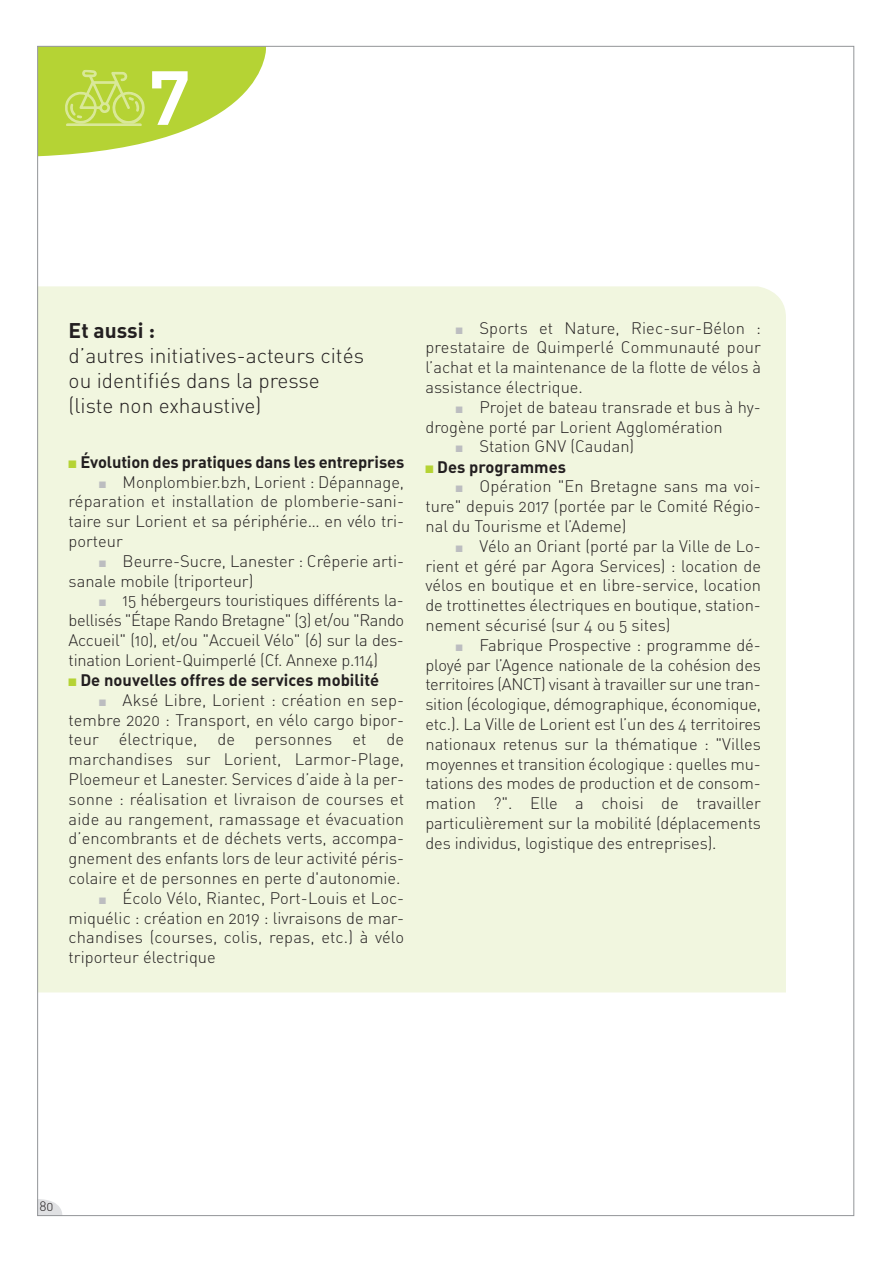
<style>
.page{position:relative;width:893px;height:1263px;background:#fff}
.page>*{position:absolute;margin:0;border:0;box-sizing:border-box;transform-origin:0 0}
.t1{font:75px "DIN Bold Alternate";color:#fff}
.t2{font:21px/25.2px "DIN Light Alternate";color:#231f20}
.t3{font:21px "DIN Bold Alternate";color:#231f20}
.t4{font:16.5px/19.8px "DIN Light Alternate";color:#231f20;text-align:justify}
.t5{font:16.5px "DIN Bold Alternate";letter-spacing:-.01em;color:#231f20}
.t6{font:13.5px "DIN Light Alternate";color:#231f20}
.s1{font-family:"Monotype Sorts";font-size:10.5px;color:#b5d334}
.s2{font-family:"Monotype Sorts";font-size:9px;color:#bcbdc0}
</style>
<div class="page">
<svg style="left:39px;top:1199px;width:23px;height:15px"></svg>
<div style="left:39px;top:286px;width:747px;height:706px;background:#f1f6df"></div>
<svg style="left:39px;top:48px;width:227px;height:108px"></svg>
<h1 class="t1" style="left:149px;top:63px;width:43px">7</h1>
<p class="t3" style="left:69px;top:323px;width:88px">Et aussi :</p>
<p class="t2" style="left:69px;top:345px;width:297px">d’autres initiatives-acteurs cités ou identifiés dans la presse (liste non exhaustive)</p>
<p class="t5" style="left:69px;top:456px;width:337px"><span class="s1">N</span> Évolution des pratiques dans les entreprises</p>
<p class="t4" style="left:69px;top:474px;width:337px;text-indent:30px"><span class="s2">N</span> Monplombier.bzh, Lorient : Dépannage, réparation et installation de plomberie-sani&shy;taire sur Lorient et sa périphérie… en vélo tri&shy;porteur</p>
<p class="t4" style="left:69px;top:553px;width:337px;text-indent:30px"><span class="s2">N</span> Beurre-Sucre, Lanester : Crêperie arti&shy;sanale mobile (triporteur)</p>
<p class="t4" style="left:69px;top:593px;width:337px;text-indent:30px"><span class="s2">N</span> 15 hébergeurs touristiques différents la&shy;bellisés "Étape Rando Bretagne" (3) et/ou "Rando Accueil" (10), et/ou "Accueil Vélo" (6) sur la des&shy;tination Lorient-Quimperlé (Cf. Annexe p.114)</p>
<p class="t5" style="left:69px;top:674px;width:312px"><span class="s1">N</span> De nouvelles offres de services mobilité</p>
<p class="t4" style="left:99px;top:692px;width:307px"><span class="s2">N</span> Aksé Libre, Lorient : création en sep-</p>
<p class="t4" style="left:69px;top:712px;width:337px">tembre 2020 : Transport, en vélo cargo bipor-</p>
<p class="t4" style="left:69px;top:732px;width:337px">teur électrique, de personnes et de</p>
<p class="t4" style="left:69px;top:751px;width:337px">marchandises sur Lorient, Larmor-Plage,</p>
<p class="t4" style="left:69px;top:771px;width:337px">Ploemeur et Lanester. Services d’aide à la per-</p>
<p class="t4" style="left:69px;top:791px;width:337px">sonne : réalisation et livraison de courses et</p>
<p class="t4" style="left:69px;top:811px;width:337px">aide au rangement, ramassage et évacuation</p>
<p class="t4" style="left:69px;top:831px;width:337px">d’encombrants et de déchets verts, accompa-</p>
<p class="t4" style="left:69px;top:850px;width:337px">gnement des enfants lors de leur activité péris-</p>
<p class="t4" style="left:69px;top:870px;width:333px">colaire et de personnes en perte d'autonomie.</p>
<p class="t4" style="left:99px;top:890px;width:307px"><span class="s2">N</span> Écolo Vélo, Riantec, Port-Louis et Loc-</p>
<p class="t4" style="left:69px;top:910px;width:337px">miquélic : création en 2019 : livraisons de mar-</p>
<p class="t4" style="left:69px;top:930px;width:337px">chandises (courses, colis, repas, etc.) à vélo</p>
<p class="t4" style="left:69px;top:949px;width:149px">triporteur électrique</p>
<p class="t4" style="left:425px;top:320px;width:337px;text-indent:30px"><span class="s2">N</span> Sports et Nature, Riec-sur-Bélon : prestataire de Quimperlé Communauté pour l’achat et la maintenance de la flotte de vélos à assistance électrique.</p>
<p class="t4" style="left:456px;top:399px;width:307px"><span class="s2">N</span> Projet de bateau transrade et bus à hy-</p>
<p class="t4" style="left:425px;top:419px;width:299px">drogène porté par Lorient Agglomération</p>
<p class="t4" style="left:456px;top:439px;width:180px"><span class="s2">N</span> Station GNV (Caudan)</p>
<p class="t5" style="left:425px;top:461px;width:142px"><span class="s1">N</span> Des programmes</p>
<p class="t4" style="left:425px;top:479px;width:337px;text-indent:30px"><span class="s2">N</span> Opération "En Bretagne sans ma voi&shy;ture" depuis 2017 (portée par le Comité Régio&shy;nal du Tourisme et l’Ademe)</p>
<p class="t4" style="left:425px;top:538px;width:337px;text-indent:30px"><span class="s2">N</span> Vélo an Oriant (porté par la Ville de Lo&shy;rient et géré par Agora Services) : location de vélos en boutique et en libre-service, location de trottinettes électriques en boutique, station&shy;nement sécurisé (sur 4 ou 5 sites)</p>
<p class="t4" style="left:425px;top:637px;width:337px;text-indent:30px"><span class="s2">N</span> Fabrique Prospective : programme dé&shy;ployé par l’Agence nationale de la cohésion des territoires (ANCT) visant à travailler sur une tran&shy;sition (écologique, démographique, économique, etc.). La Ville de Lorient est l’un des 4 territoires nationaux retenus sur la thématique : "Villes moyennes et transition écologique : quelles mu&shy;tations des modes de production et de consom&shy;mation ?". Elle a choisi de travailler particulièrement sur la mobilité (déplacements des individus, logistique des entreprises).</p>
<p class="t6" style="left:40px;top:1201px;width:16px">80</p>
</div>
